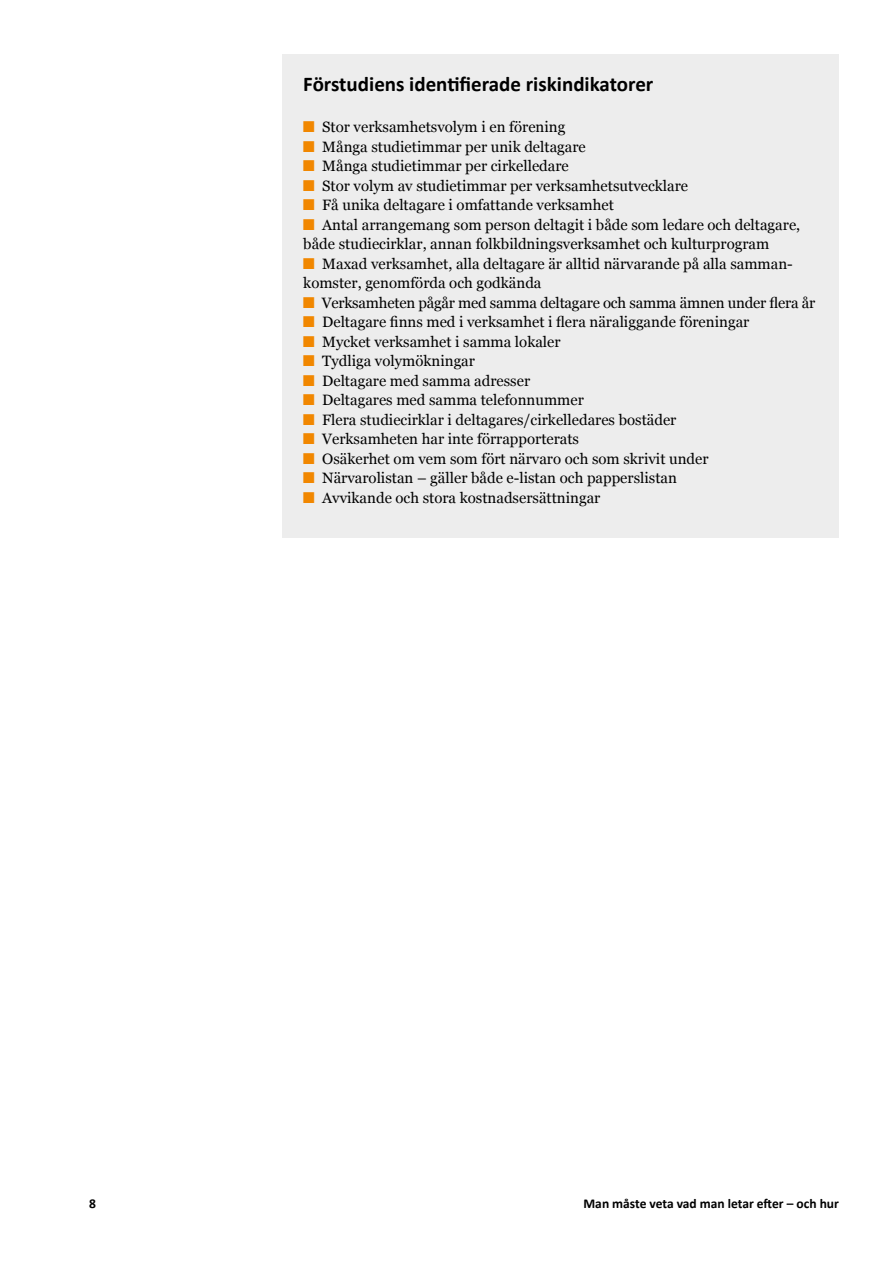
<style>
.page{position:relative;width:893px;height:1263px;background:#fff}
.page>*{position:absolute;margin:0;border:0;box-sizing:border-box;transform-origin:0 0}
.t1{font:700 21px "Calibri";color:#000}
.t2{font:15px/19.5px "Georgia";color:#000}
.t3{font:700 13.5px "Calibri";color:#000}
.s1{font-family:"Monotype Sorts";color:#f18700}
</style>
<div class="page">
<div style="left:282px;top:54px;width:557px;height:484px;background:#ededed"></div>
<h1 class="t1" style="left:303px;top:71px;width:352px">Förstudiens identifierade riskindikatorer</h1>
<p class="t2" style="left:303px;top:116px;width:513px"><span class="s1">N</span> Stor verksamhetsvolym i en förening<br><span class="s1">N</span> Många studietimmar per unik deltagare<br><span class="s1">N</span> Många studietimmar per cirkelledare<br><span class="s1">N</span> Stor volym av studietimmar per verksamhetsutvecklare<br><span class="s1">N</span> Få unika deltagare i omfattande verksamhet<br><span class="s1">N</span> Antal arrangemang som person deltagit i både som ledare och deltagare, både studiecirklar, annan folkbildningsverksamhet och kulturprogram<br><span class="s1">N</span> Maxad verksamhet, alla deltagare är alltid närvarande på alla samman&shy;komster, genomförda och godkända<br><span class="s1">N</span> Verksamheten pågår med samma deltagare och samma ämnen under flera år <span class="s1">N</span> Deltagare finns med i verksamhet i flera näraliggande föreningar<br><span class="s1">N</span> Mycket verksamhet i samma lokaler<br><span class="s1">N</span> Tydliga volymökningar<br><span class="s1">N</span> Deltagare med samma adresser<br><span class="s1">N</span> Deltagares med samma telefonnummer<br><span class="s1">N</span> Flera studiecirklar i deltagares/cirkelledares bostäder<br><span class="s1">N</span> Verksamheten har inte förrapporterats<br><span class="s1">N</span> Osäkerhet om vem som fört närvaro och som skrivit under<br><span class="s1">N</span> Närvarolistan – gäller både e-listan och papperslistan<br><span class="s1">N</span> Avvikande och stora kostnadsersättningar</p>
<p class="t3" style="left:89px;top:1195px;width:8px">8</p>
<p class="t3" style="left:583px;top:1195px;width:257px">Man måste veta vad man letar efter – och hur</p>
</div>
